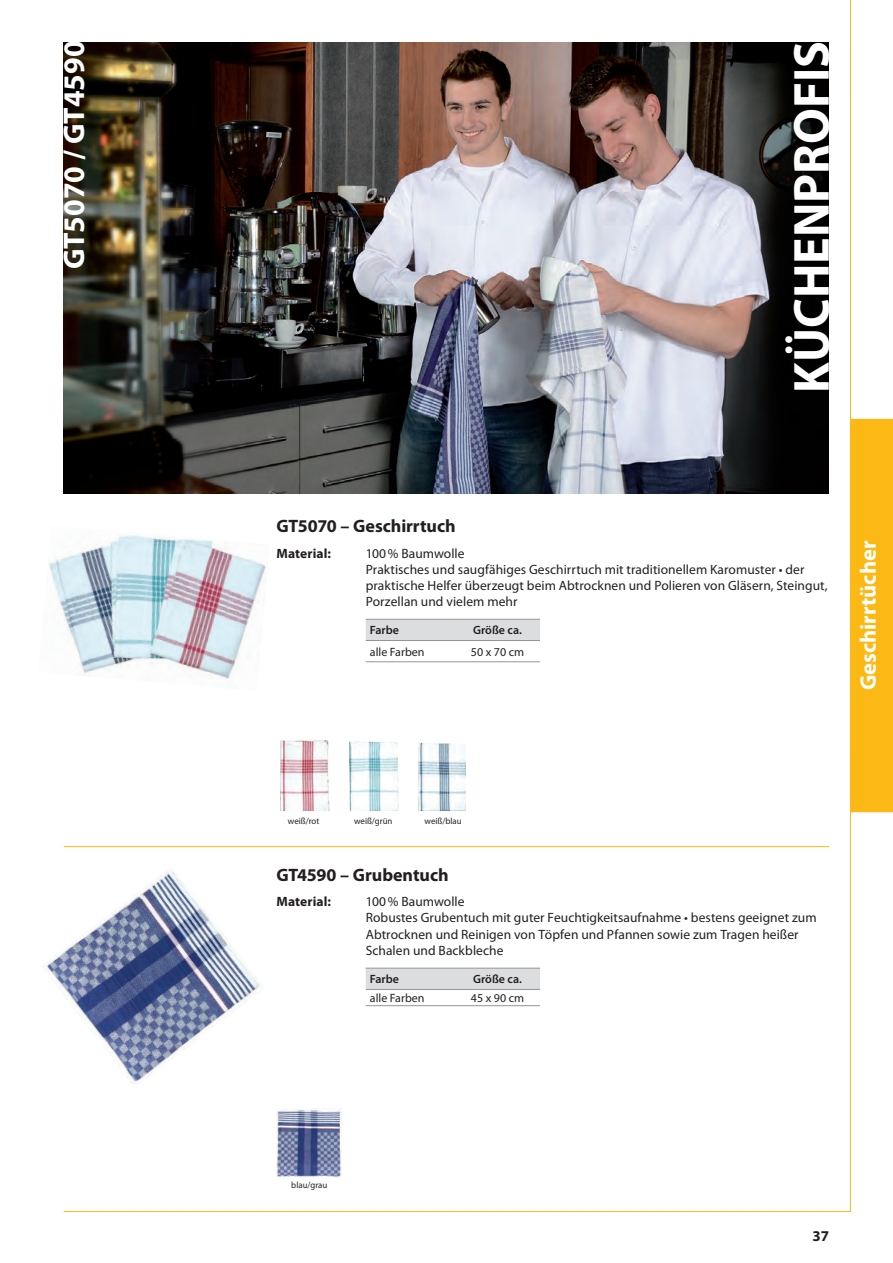
<style>
.page{position:relative;width:893px;height:1263px;background:#fff}
.page>*{position:absolute;margin:0;border:0;box-sizing:border-box;transform-origin:0 0}
.t1{font:700 51px "Myriad Pro";color:#fff}
.t2{font:700 30px "Myriad Pro";color:#fff}
.t3{font:700 22.5px "Myriad Pro";color:#fff}
.t4{font:700 18px "Myriad Pro";letter-spacing:-.005em;color:#231f20}
.t5{font:700 15px "Myriad Pro";color:#231f20}
.t6{font:13.5px/16.2px "Myriad Pro";letter-spacing:.005em;color:#231f20}
.t7{font:700 13.5px "Myriad Pro";letter-spacing:.005em;color:#231f20}
.t8{font:12px "Myriad Pro";color:#231f20}
.t9{font:600 12px "Myriad Pro";color:#231f20}
.t10{font:9px "Myriad Pro";color:#231f20}
</style>
<div class="page">
<hr style="left:850px;top:0;width:1px;height:1212px;background:#fcb814">
<div style="left:850px;top:419px;width:43px;height:393px;background:#fcb814"></div>
<hr style="left:64px;top:1211px;width:786px;height:1px;background:#fcb814">
<img style="left:49px;top:535px;width:217px;height:144px">
<hr style="left:64px;top:846px;width:765px;height:1px;background:#fcb814">
<img style="left:280px;top:740px;width:50px;height:70px">
<img style="left:276px;top:1108px;width:65px;height:70px">
<img style="left:349px;top:741px;width:50px;height:69px">
<img style="left:418px;top:742px;width:48px;height:68px">
<img style="left:47px;top:871px;width:214px;height:213px">
<img style="left:64px;top:43px;width:765px;height:450px">
<div style="left:366px;top:620px;width:174px;height:20px;background:#dcdddf"></div>
<hr style="left:455px;top:640px;width:85px;height:1px;background:#939598">
<hr style="left:366px;top:640px;width:89px;height:1px;background:#939598">
<hr style="left:366px;top:619px;width:89px;height:1px;background:#939598">
<hr style="left:455px;top:619px;width:85px;height:1px;background:#939598">
<hr style="left:366px;top:661px;width:89px;height:1px;background:#939598">
<hr style="left:455px;top:661px;width:85px;height:1px;background:#939598">
<div style="left:366px;top:969px;width:174px;height:20px;background:#dcdddf"></div>
<hr style="left:455px;top:989px;width:85px;height:1px;background:#939598">
<hr style="left:366px;top:989px;width:89px;height:1px;background:#939598">
<hr style="left:366px;top:968px;width:89px;height:1px;background:#939598">
<hr style="left:455px;top:968px;width:85px;height:1px;background:#939598">
<hr style="left:366px;top:1005px;width:89px;height:1px;background:#939598">
<hr style="left:455px;top:1005px;width:85px;height:1px;background:#939598">
<h2 class="t2" style="left:54px;top:269px;width:230px;rotate:-90deg">GT5070 / GT4590</h2>
<h1 class="t1" style="left:778px;top:393px;width:354px;rotate:-90deg">KÜCHENPROFIS</h1>
<h3 class="t4" style="left:276px;top:514px;width:181px">GT5070 – Geschirrtuch</h3>
<p class="t7" style="left:276px;top:544px;width:56px">Material:</p>
<p class="t6" style="left:366px;top:545px;width:463px">100% Baumwolle<br>Praktisches und saugfähiges Geschirrtuch mit traditionellem Karomuster • der praktische Helfer überzeugt beim Abtrocknen und Polieren von Gläsern, Steingut, Porzellan und vielem mehr</p>
<p class="t9" style="left:370px;top:623px;width:31px">Farbe</p>
<p class="t9" style="left:473px;top:623px;width:50px">Größe ca.</p>
<p class="t8" style="left:370px;top:644px;width:56px">alle Farben</p>
<p class="t8" style="left:471px;top:644px;width:55px">50 x 70 cm</p>
<h3 class="t3" style="left:854px;top:690px;width:151px;rotate:-90deg">Geschirrtücher</h3>
<p class="t10" style="left:288px;top:815px;width:33px">weiß/rot</p>
<p class="t10" style="left:354px;top:815px;width:40px">weiß/grün</p>
<p class="t10" style="left:425px;top:815px;width:38px">weiß/blau</p>
<h3 class="t4" style="left:276px;top:863px;width:174px">GT4590 – Grubentuch</h3>
<p class="t7" style="left:276px;top:893px;width:56px">Material:</p>
<p class="t6" style="left:366px;top:893px;width:452px">100% Baumwolle<br>Robustes Grubentuch mit guter Feuchtigkeitsaufnahme • bestens geeignet zum Abtrocknen und Reinigen von Töpfen und Pfannen sowie zum Tragen heißer Schalen und Backbleche</p>
<p class="t9" style="left:370px;top:972px;width:31px">Farbe</p>
<p class="t9" style="left:473px;top:972px;width:50px">Größe ca.</p>
<p class="t8" style="left:370px;top:991px;width:56px">alle Farben</p>
<p class="t8" style="left:471px;top:991px;width:55px">45 x 90 cm</p>
<p class="t10" style="left:291px;top:1179px;width:38px">blau/grau</p>
<p class="t5" style="left:812px;top:1226px;width:18px">37</p>
</div>
